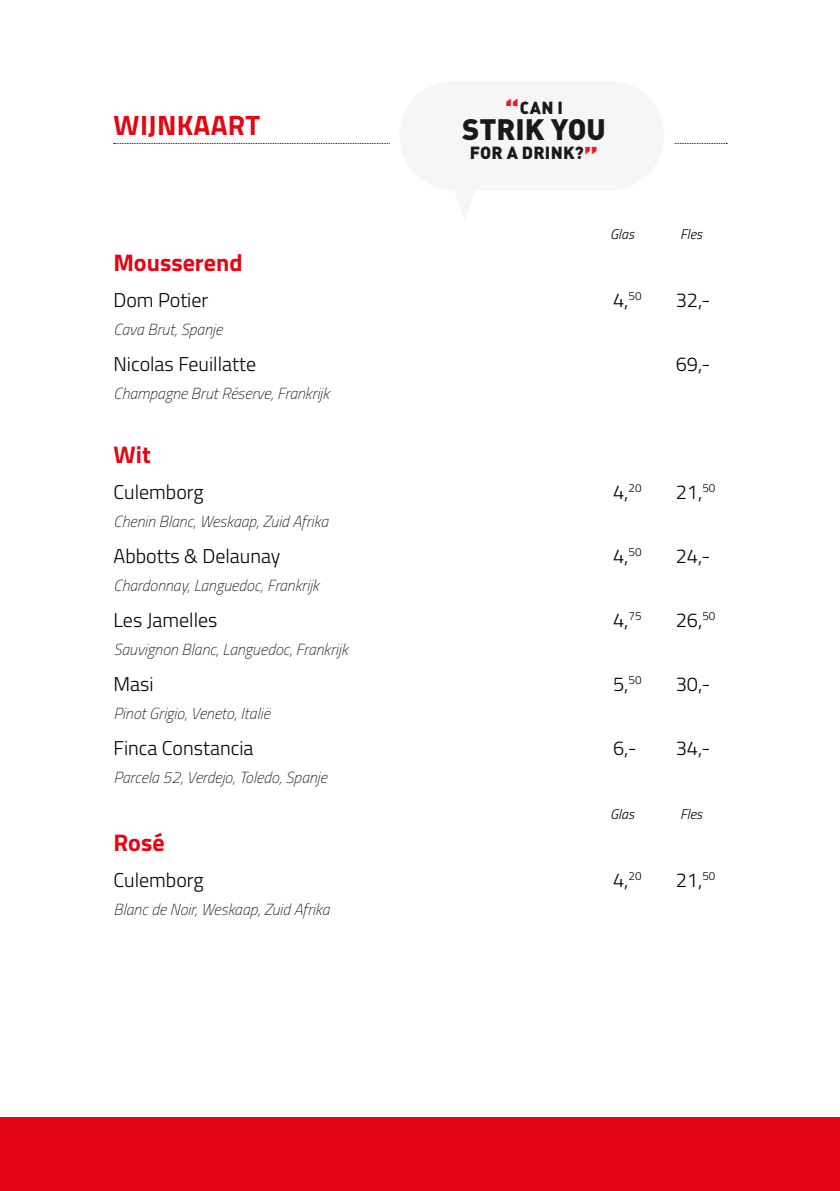
<style>
.page{position:relative;width:840px;height:1191px;background:#fff}
.page>*{position:absolute;margin:0;border:0;box-sizing:border-box;transform-origin:0 0}
.t1{font:29.2px "DIN Black Alternate";color:#000}
.t2{font:700 28px "Titillium";letter-spacing:.01em;color:#e30613}
.t3{font:700 24px "Titillium";color:#e30613}
.t4{font:300 20px "Titillium";color:#000}
.t5{font:17.4px "DIN Black Alternate";letter-spacing:.015em;color:#000}
.t6{font:italic 100 16px "Titillium";color:#000}
.t7{font:italic 300 14px "Titillium";color:#000}
.s1{font-size:28.2px;color:#e30613}
</style>
<div class="page">
<div style="left:0;top:1117px;width:839px;height:74px;background:#e30613"></div>
<svg style="left:114px;top:143px;width:612px;height:1px"></svg>
<svg style="left:384px;top:143px;width:295px;height:1px"></svg>
<h2 class="t2" style="left:114px;top:103px;width:148px">WIJNKAART</h2>
<p class="t5" style="left:504px;top:96px;width:60px"><span class="s1">“</span>CAN I</p>
<h1 class="t1" style="left:462px;top:110px;width:145px">STRIK YOU</h1>
<p class="t5" style="left:469px;top:141px;width:130px">FOR A DRINK?<span class="s1">”</span></p>
<p class="t7" style="left:610px;top:224px;width:25px">Glas</p>
<p class="t7" style="left:679px;top:224px;width:24px">Fles</p>
<h3 class="t3" style="left:113px;top:244px;width:130px">Mousserend</h3>
<p class="t4" style="left:113px;top:285px;width:96px">Dom Potier</p>
<p class="t4" style="left:612px;top:285px;width:30px">4,<sup>50</sup></p>
<p class="t4" style="left:675px;top:285px;width:36px">32,-</p>
<p class="t6" style="left:113px;top:318px;width:110px">Cava Brut, Spanje</p>
<p class="t4" style="left:113px;top:349px;width:144px">Nicolas Feuillatte</p>
<p class="t4" style="left:675px;top:349px;width:36px">69,-</p>
<p class="t6" style="left:113px;top:382px;width:217px">Champagne Brut Réserve, Frankrijk</p>
<h3 class="t3" style="left:113px;top:436px;width:39px">Wit</h3>
<p class="t4" style="left:113px;top:477px;width:92px">Culemborg</p>
<p class="t4" style="left:612px;top:477px;width:30px">4,<sup>20</sup></p>
<p class="t4" style="left:675px;top:477px;width:41px">21,<sup>50</sup></p>
<p class="t6" style="left:113px;top:510px;width:216px">Chenin Blanc, Weskaap, Zuid Afrika</p>
<p class="t4" style="left:113px;top:541px;width:168px">Abbotts &amp; Delaunay</p>
<p class="t4" style="left:612px;top:541px;width:30px">4,<sup>50</sup></p>
<p class="t4" style="left:675px;top:541px;width:36px">24,-</p>
<p class="t6" style="left:113px;top:574px;width:207px">Chardonnay, Languedoc, Frankrijk</p>
<p class="t4" style="left:113px;top:605px;width:105px">Les Jamelles</p>
<p class="t4" style="left:612px;top:605px;width:30px">4,<sup>75</sup></p>
<p class="t4" style="left:675px;top:605px;width:41px">26,<sup>50</sup></p>
<p class="t6" style="left:113px;top:638px;width:236px">Sauvignon Blanc, Languedoc, Frankrijk</p>
<p class="t4" style="left:113px;top:669px;width:42px">Masi</p>
<p class="t4" style="left:612px;top:669px;width:30px">5,<sup>50</sup></p>
<p class="t4" style="left:675px;top:669px;width:36px">30,-</p>
<p class="t6" style="left:113px;top:702px;width:158px">Pinot Grigio, Veneto, Italië</p>
<p class="t4" style="left:113px;top:733px;width:141px">Finca Constancia</p>
<p class="t4" style="left:612px;top:733px;width:25px">6,-</p>
<p class="t4" style="left:675px;top:733px;width:36px">34,-</p>
<p class="t6" style="left:113px;top:766px;width:215px">Parcela 52, Verdejo, Toledo, Spanje</p>
<p class="t7" style="left:610px;top:804px;width:25px">Glas</p>
<p class="t7" style="left:679px;top:804px;width:24px">Fles</p>
<h3 class="t3" style="left:113px;top:824px;width:53px">Rosé</h3>
<p class="t4" style="left:113px;top:865px;width:92px">Culemborg</p>
<p class="t4" style="left:612px;top:865px;width:30px">4,<sup>20</sup></p>
<p class="t4" style="left:675px;top:865px;width:41px">21,<sup>50</sup></p>
<p class="t6" style="left:113px;top:898px;width:217px">Blanc de Noir, Weskaap, Zuid Afrika</p>
</div>
